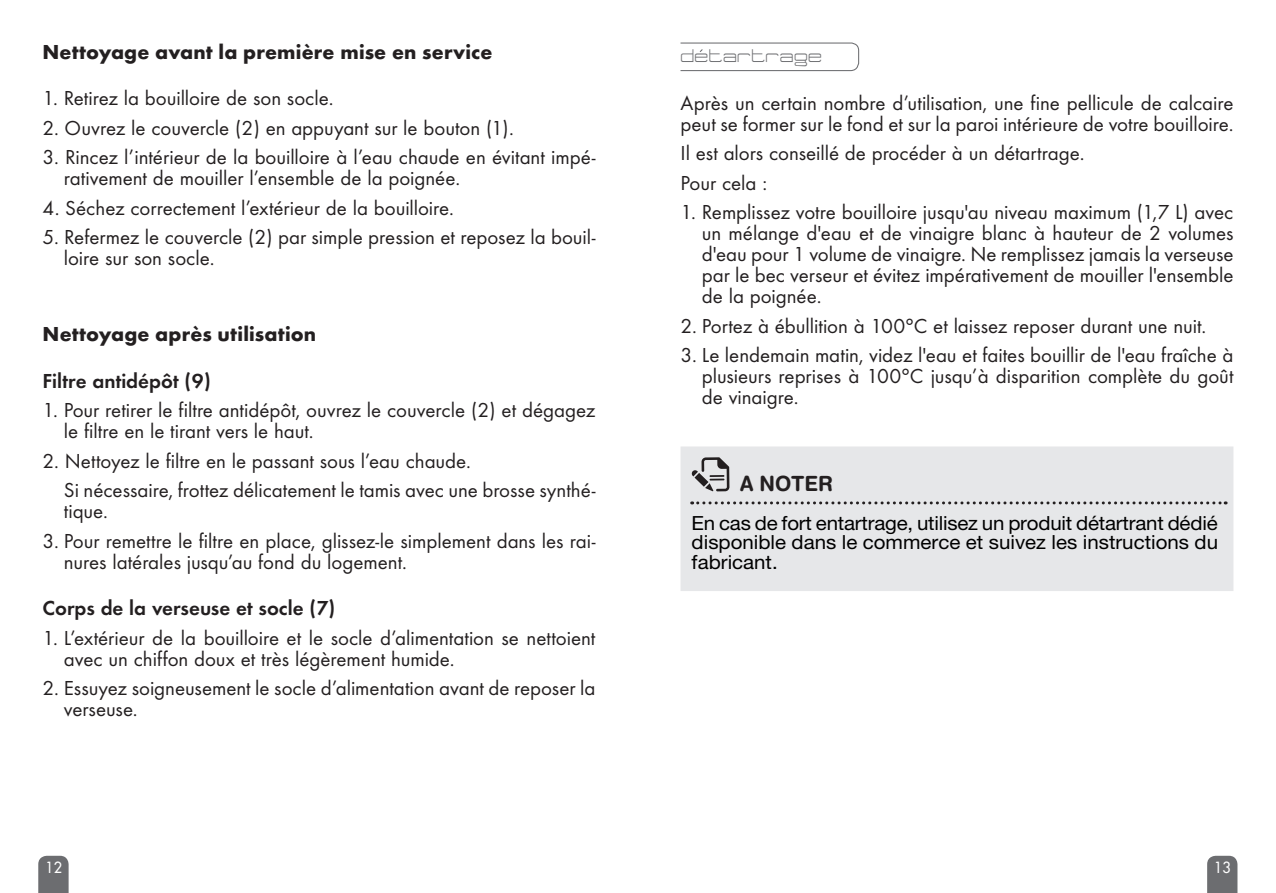
<style>
.page{position:relative;width:1276px;height:893px;background:#fff}
.page>*{position:absolute;margin:0;border:0;box-sizing:border-box;transform-origin:0 0}
.t1{font:21px/21px "Futura T";color:#231f20}
.t2{font:700 21px "Futura T";letter-spacing:.005em;color:#231f20}
.t3{font:600 21px "Futura T";color:#231f20}
.t4{font:21px "Tidy Curve TV";letter-spacing:-.01em;color:#6c6d70}
.t5{font:700 21px "Helvetica Rounded";color:#231f20;scale:.95 1}
.t6{font:19.5px/19.5px "Helvetica Neue";color:#000;text-align:justify;scale:1.05 1}
.t7{font:15px "Futura";color:#fff;scale:.95 1}
</style>
<div class="page">
<svg style="left:38px;top:856px;width:31px;height:37px"></svg>
<svg style="left:1207px;top:856px;width:30px;height:37px"></svg>
<div style="left:680px;top:446px;width:553px;height:145px;background:#e6e7e9"></div>
<svg style="left:691px;top:457px;width:38px;height:34px"></svg>
<svg style="left:691px;top:501px;width:535px;height:3px;background:#a3a2a3"></svg>
<svg style="left:680px;top:42px;width:179px;height:30px"></svg>
<p class="t2" style="left:43px;top:39px;width:451px">Nettoyage avant la première mise en service</p>
<p class="t1" style="left:43px;top:87px;width:292px">1. Retirez la bouilloire de son socle.</p>
<p class="t1" style="left:43px;top:117px;width:473px">2. Ouvrez le couvercle (2) en appuyant sur le bouton (1).</p>
<p class="t1" style="left:64px;top:146px;width:533px;text-indent:-21px">3. Rincez l’intérieur de la bouilloire à l’eau chaude en évitant impé&shy;rativement de mouiller l’ensemble de la poignée.</p>
<p class="t1" style="left:43px;top:197px;width:413px">4. Séchez correctement l’extérieur de la bouilloire.</p>
<p class="t1" style="left:64px;top:226px;width:533px;text-indent:-21px">5. Refermez le couvercle (2) par simple pression et reposez la bouil&shy;loire sur son socle.</p>
<p class="t2" style="left:43px;top:322px;width:275px">Nettoyage après utilisation</p>
<p class="t3" style="left:43px;top:368px;width:170px">Filtre antidépôt (9)</p>
<p class="t1" style="left:64px;top:400px;width:533px;text-indent:-21px">1. Pour retirer le filtre antidépôt, ouvrez le couvercle (2) et dégagez le filtre en le tirant vers le haut.</p>
<p class="t1" style="left:64px;top:446px;width:533px;line-height:29.5px;text-indent:-21px">2. Nettoyez le filtre en le passant sous l’eau chaude.<br>Si nécessaire, frottez délicatement le tamis avec une brosse synthé-</p>
<p class="t1" style="left:64px;top:501px;width:46px">tique.</p>
<p class="t1" style="left:64px;top:530px;width:533px;text-indent:-21px">3. Pour remettre le filtre en place, glissez-le simplement dans les rai&shy;nures latérales jusqu’au fond du logement.</p>
<p class="t3" style="left:43px;top:596px;width:294px">Corps de la verseuse et socle (7)</p>
<p class="t1" style="left:64px;top:627px;width:533px;text-indent:-21px">1. L’extérieur de la bouilloire et le socle d’alimentation se nettoient avec un chiffon doux et très légèrement humide.</p>
<p class="t1" style="left:64px;top:678px;width:533px;text-indent:-21px">2. Essuyez soigneusement le socle d’alimentation avant de reposer la verseuse.</p>
<p class="t4" style="left:681px;top:45px;width:144px">detartrage</p>
<p class="t1" style="left:680px;top:92px;width:554px">Après un certain nombre d’utilisation, une fine pellicule de calcaire peut se former sur le fond et sur la paroi intérieure de votre bouilloire.</p>
<p class="t1" style="left:680px;top:138px;width:405px;line-height:29.5px">Il est alors conseillé de procéder à un détartrage.<br>Pour cela :</p>
<p class="t1" style="left:702px;top:202px;width:533px;text-align:justify;text-indent:-21px">1. Remplissez votre bouilloire jusqu'au niveau maximum (1,7 L) avec un mélange d'eau et de vinaigre blanc à hauteur de 2 volumes d'eau pour 1 volume de vinaigre. Ne remplissez jamais la verseuse par le bec verseur et évitez impérativement de mouiller l'ensemble de la poignée.</p>
<p class="t1" style="left:680px;top:315px;width:527px">2. Portez à ébullition à 100°C et laissez reposer durant une nuit.</p>
<p class="t1" style="left:702px;top:345px;width:533px;text-align:justify;text-indent:-21px">3. Le lendemain matin, videz l'eau et faites bouillir de l'eau fraîche à plusieurs reprises à 100°C jusqu’à disparition complète du goût de vinaigre.</p>
<p class="t5" style="left:740px;top:471px;width:92px">A NOTER</p>
<p class="t6" style="left:691px;top:513px;width:503px">En cas de fort entartrage, utilisez un produit détartrant dédié disponible dans le commerce et suivez les instructions du fabricant.</p>
<p class="t7" style="left:45px;top:858px;width:19px">12</p>
<p class="t7" style="left:1214px;top:858px;width:19px">13</p>
</div>
